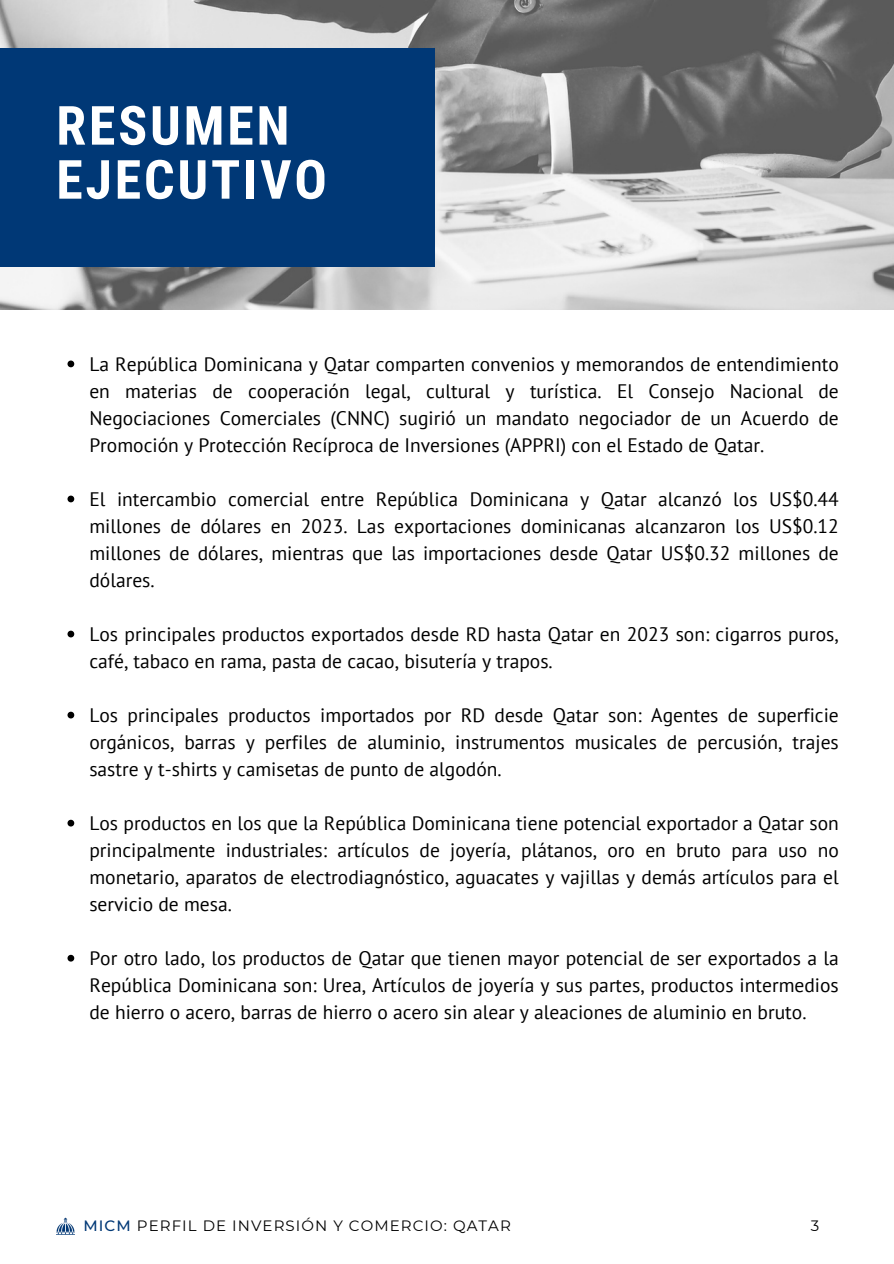
<style>
.page{position:relative;width:894px;height:1264px;background:#fff}
.page>*{position:absolute;margin:0;border:0;box-sizing:border-box;transform-origin:0 0}
.t1{font:700 54px/54px "Roboto Condensed";letter-spacing:.05em;color:#fff}
.t2{font:19.5px/27px "PT Sans";color:#000;text-align:justify}
.t3{font:15px "Montserrat";letter-spacing:.07em;color:#000}
.s1{font-weight:500;color:#003876}
</style>
<div class="page">
<svg style="left:67px;top:360px;width:7px;height:7px"></svg>
<svg style="left:67px;top:495px;width:7px;height:7px"></svg>
<svg style="left:67px;top:630px;width:7px;height:7px"></svg>
<svg style="left:67px;top:711px;width:7px;height:7px"></svg>
<svg style="left:67px;top:819px;width:7px;height:7px"></svg>
<svg style="left:67px;top:954px;width:7px;height:7px"></svg>
<img style="left:0;top:0;width:893px;height:309px">
<div style="left:0;top:48px;width:435px;height:219px;background:#003876"></div>
<img style="left:56px;top:1217px;width:18px;height:17px">
<p class="t1" style="left:56px;top:99px;width:272px">RESUMEN<br>EJECUTIVO</p>
<p class="t2" style="left:89px;top:350px;width:750px">La República Dominicana y Qatar comparten convenios y memorandos de entendimiento en materias de cooperación legal, cultural y turística. El Consejo Nacional de Negociaciones Comerciales (CNNC) sugirió un mandato negociador de un Acuerdo de Promoción y Protección Recíproca de Inversiones (APPRI) con el Estado de Qatar.</p>
<h1 class="t2" style="left:89px;top:485px;width:750px">El intercambio comercial entre República Dominicana y Qatar alcanzó los US$0.44 millones de dólares en 2023. Las exportaciones dominicanas alcanzaron los US$0.12 millones de dólares, mientras que las importaciones desde Qatar US$0.32 millones de dólares.</h1>
<p class="t2" style="left:89px;top:620px;width:750px">Los principales productos exportados desde RD hasta Qatar en 2023 son: cigarros puros, café, tabaco en rama, pasta de cacao, bisutería y trapos.</p>
<p class="t2" style="left:89px;top:701px;width:750px">Los principales productos importados por RD desde Qatar son: Agentes de superficie orgánicos, barras y perfiles de aluminio, instrumentos musicales de percusión, trajes sastre y t-shirts y camisetas de punto de algodón.</p>
<p class="t2" style="left:89px;top:809px;width:750px">Los productos en los que la República Dominicana tiene potencial exportador a Qatar son principalmente industriales: artículos de joyería, plátanos, oro en bruto para uso no monetario, aparatos de electrodiagnóstico, aguacates y vajillas y demás artículos para el servicio de mesa.</p>
<p class="t2" style="left:89px;top:944px;width:750px">Por otro lado, los productos de Qatar que tienen mayor potencial de ser exportados a la República Dominicana son: Urea, Artículos de joyería y sus partes, productos intermedios de hierro o acero, barras de hierro o acero sin alear y aleaciones de aluminio en bruto.</p>
<p class="t3" style="left:84px;top:1216px;width:428px"><span class="s1">MICM</span> PERFIL DE INVERSIÓN Y COMERCIO: QATAR</p>
<p class="t3" style="left:810px;top:1216px;width:10px">3</p>
</div>
